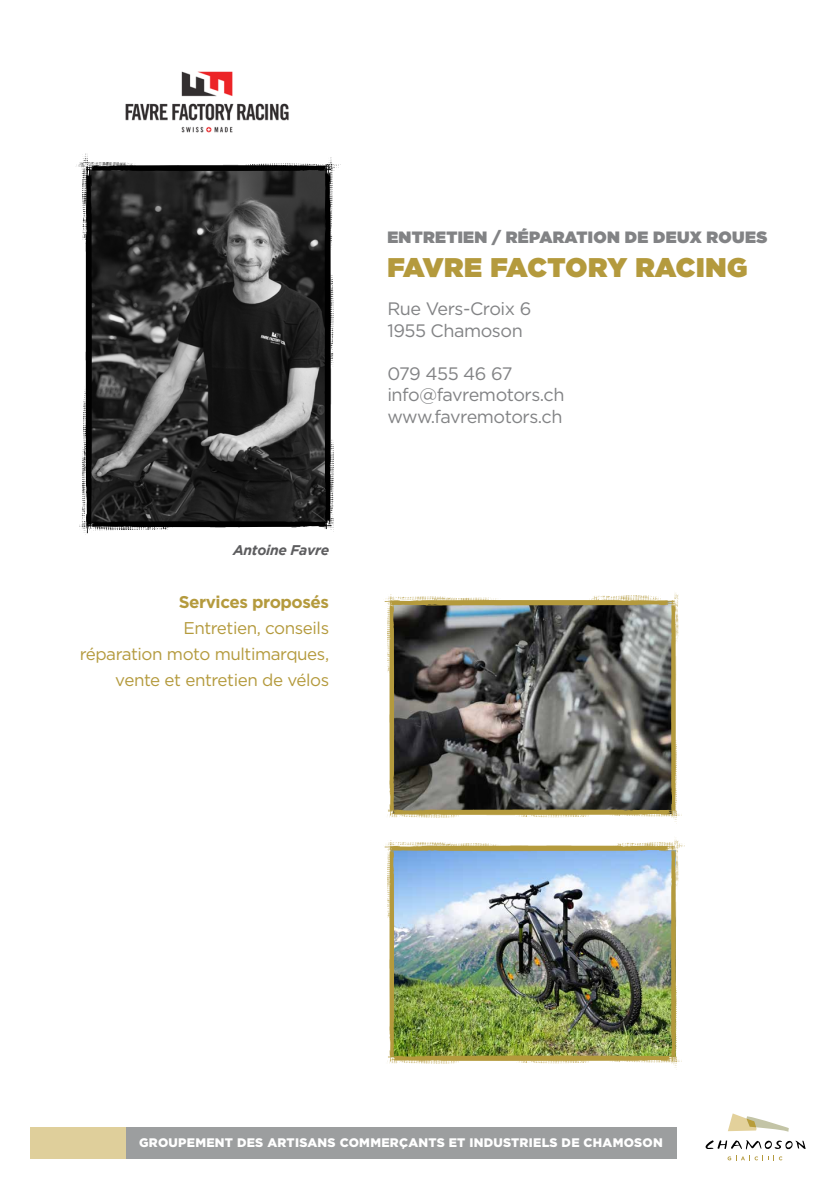
<style>
.page{position:relative;width:840px;height:1191px;background:#fff}
.page>*{position:absolute;margin:0;border:0;box-sizing:border-box;transform-origin:0 0}
.t1{font:900 27px "Gotham";color:#b49a3d}
.t2{font:18px/21.6px "Gotham";letter-spacing:-.025em;color:#828385}
.t3{font:17px/26px "Gotham";letter-spacing:-.025em;color:#b49a3d;text-align:right}
.t4{font:700 17px "Gotham";letter-spacing:-.025em;color:#b49a3d}
.t5{font:900 16.4px "Gotham";letter-spacing:.02em;color:#828385}
.t6{font:italic 700 14px "Gotham";letter-spacing:-.025em;color:#5d5d5f}
.t7{font:900 12.4px "Gotham";letter-spacing:.02em;color:#fff}
</style>
<div class="page">
<div style="left:30px;top:1127px;width:96px;height:31px;background:#dfcf9b"></div>
<div style="left:126px;top:1127px;width:550px;height:31px;background:#9c9e9f"></div>
<svg style="left:727px;top:1156px;width:55px;height:5px"></svg>
<svg style="left:728px;top:1113px;width:60px;height:18px"></svg>
<svg style="left:705px;top:1140px;width:100px;height:9px"></svg>
<svg style="left:384px;top:593px;width:296px;height:229px;background:#726f65"></svg>
<img style="left:384px;top:839px;width:299px;height:229px">
<svg style="left:76px;top:153px;width:263px;height:381px;background:#4a4a4a"></svg>
<img style="left:125px;top:71px;width:164px;height:62px">
<p class="t6" style="left:233px;top:541px;width:97px">Antoine Favre</p>
<p class="t4" style="left:179px;top:592px;width:152px">Services proposés</p>
<p class="t3" style="left:80px;top:614px;width:251px">Entretien, conseils<br>réparation moto multimarques, vente et entretien de vélos</p>
<p class="t5" style="left:387px;top:225px;width:381px">ENTRETIEN / RÉPARATION DE DEUX ROUES</p>
<h1 class="t1" style="left:387px;top:248px;width:361px">FAVRE FACTORY RACING</h1>
<p class="t2" style="left:387px;top:297px;width:145px">Rue Vers-Croix 6<br>1955 Chamoson</p>
<p class="t2" style="left:387px;top:362px;width:178px">079 455 46 67 info@favremotors.ch www.favremotors.ch</p>
<p class="t7" style="left:139px;top:1135px;width:525px">GROUPEMENT DES ARTISANS COMMERÇANTS ET INDUSTRIELS DE CHAMOSON</p>
</div>
